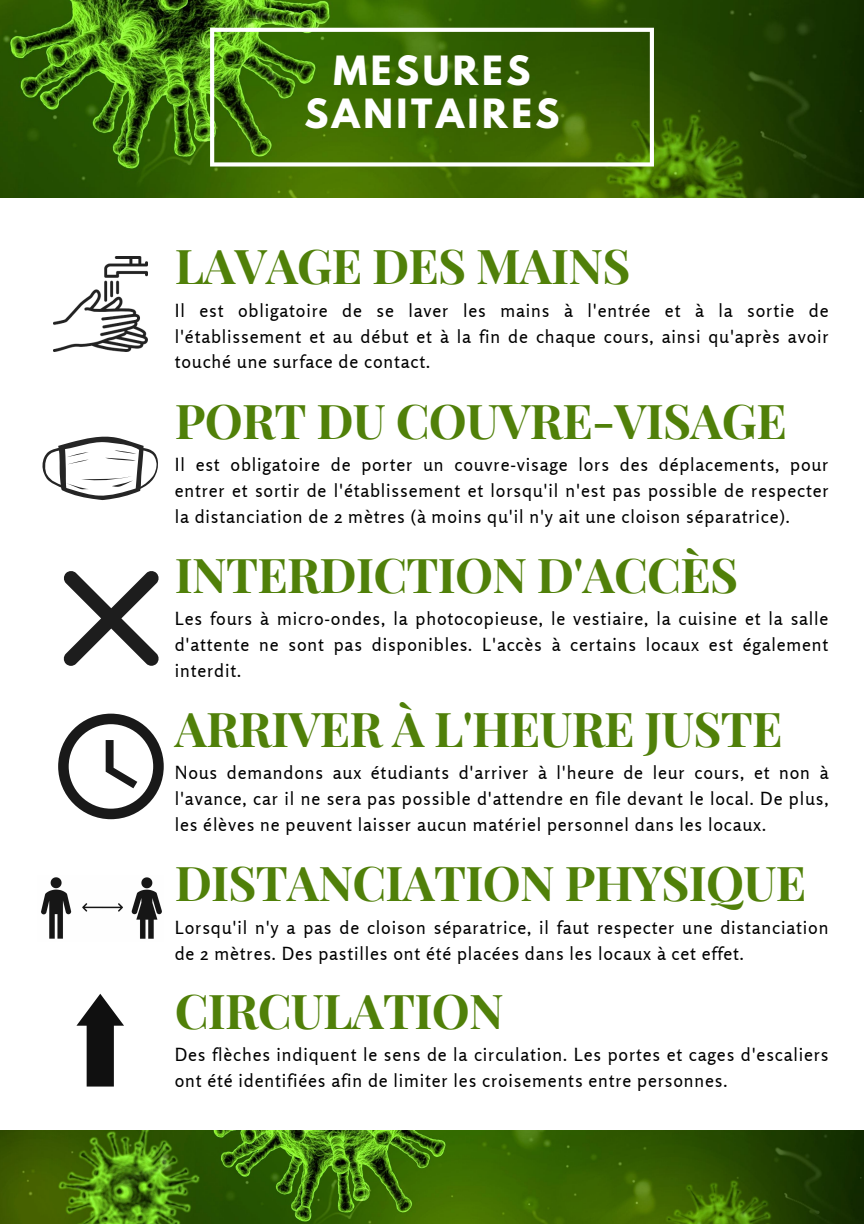
<style>
.page{position:relative;width:864px;height:1224px;background:#fff}
.page>*{position:absolute;margin:0;border:0;box-sizing:border-box;transform-origin:0 0}
.t1{font:700 48px "Playfair Display";letter-spacing:-.015em;color:#508009}
.t2{font:700 35.75px/42.5px "League Spartan";letter-spacing:.1em;color:#fff;text-align:center}
.t3{font:18px/25.9px "Rosario";letter-spacing:.045em;color:#000;text-align:justify}
</style>
<div class="page">
<img style="left:0;top:0;width:864px;height:198px">
<svg style="left:210px;top:28px;width:444px;height:139px;background:#497416"></svg>
<img style="left:0;top:1131px;width:864px;height:93px">
<img style="left:53px;top:257px;width:95px;height:94px">
<svg style="left:42px;top:437px;width:116px;height:63px"></svg>
<svg style="left:63px;top:571px;width:96px;height:95px"></svg>
<svg style="left:58px;top:714px;width:106px;height:105px"></svg>
<img style="left:41px;top:877px;width:121px;height:62px">
<svg style="left:76px;top:994px;width:48px;height:93px"></svg>
<h2 class="t2" style="left:304px;top:54px;width:257px">MESURES<br>SANITAIRES</h2>
<h1 class="t1" style="left:175px;top:232px;width:457px">LAVAGE DES MAINS</h1>
<p class="t3" style="left:175px;top:297px;width:655px">Il est obligatoire de se laver les mains à l'entrée et à la sortie de l'établissement et au début et à la fin de chaque cours, ainsi qu'après avoir touché une surface de contact.</p>
<h1 class="t1" style="left:175px;top:387px;width:614px">PORT DU COUVRE-VISAGE</h1>
<p class="t3" style="left:175px;top:452px;width:655px">Il est obligatoire de porter un couvre-visage lors des déplacements, pour entrer et sortir de l'établissement et lorsqu'il n'est pas possible de respecter la distanciation de 2 mètres (à moins qu'il n'y ait une cloison séparatrice).</p>
<h1 class="t1" style="left:175px;top:541px;width:565px">INTERDICTION D'ACCÈS</h1>
<p class="t3" style="left:175px;top:606px;width:655px">Les fours à micro-ondes, la photocopieuse, le vestiaire, la cuisine et la salle d'attente ne sont pas disponibles. L'accès à certains locaux est également interdit.</p>
<h1 class="t1" style="left:175px;top:695px;width:609px">ARRIVER À L'HEURE JUSTE</h1>
<p class="t3" style="left:175px;top:759px;width:655px">Nous demandons aux étudiants d'arriver à l'heure de leur cours, et non à l'avance, car il ne sera pas possible d'attendre en file devant le local. De plus, les élèves ne peuvent laisser aucun matériel personnel dans les locaux.</p>
<h1 class="t1" style="left:175px;top:849px;width:633px">DISTANCIATION PHYSIQUE</h1>
<p class="t3" style="left:175px;top:914px;width:655px">Lorsqu'il n'y a pas de cloison séparatrice, il faut respecter une distanciation de 2 mètres. Des pastilles ont été placées dans les locaux à cet effet.</p>
<h1 class="t1" style="left:175px;top:977px;width:330px">CIRCULATION</h1>
<p class="t3" style="left:175px;top:1041px;width:655px">Des flèches indiquent le sens de la circulation. Les portes et cages d'escaliers ont été identifiées afin de limiter les croisements entre personnes.</p>
</div>
